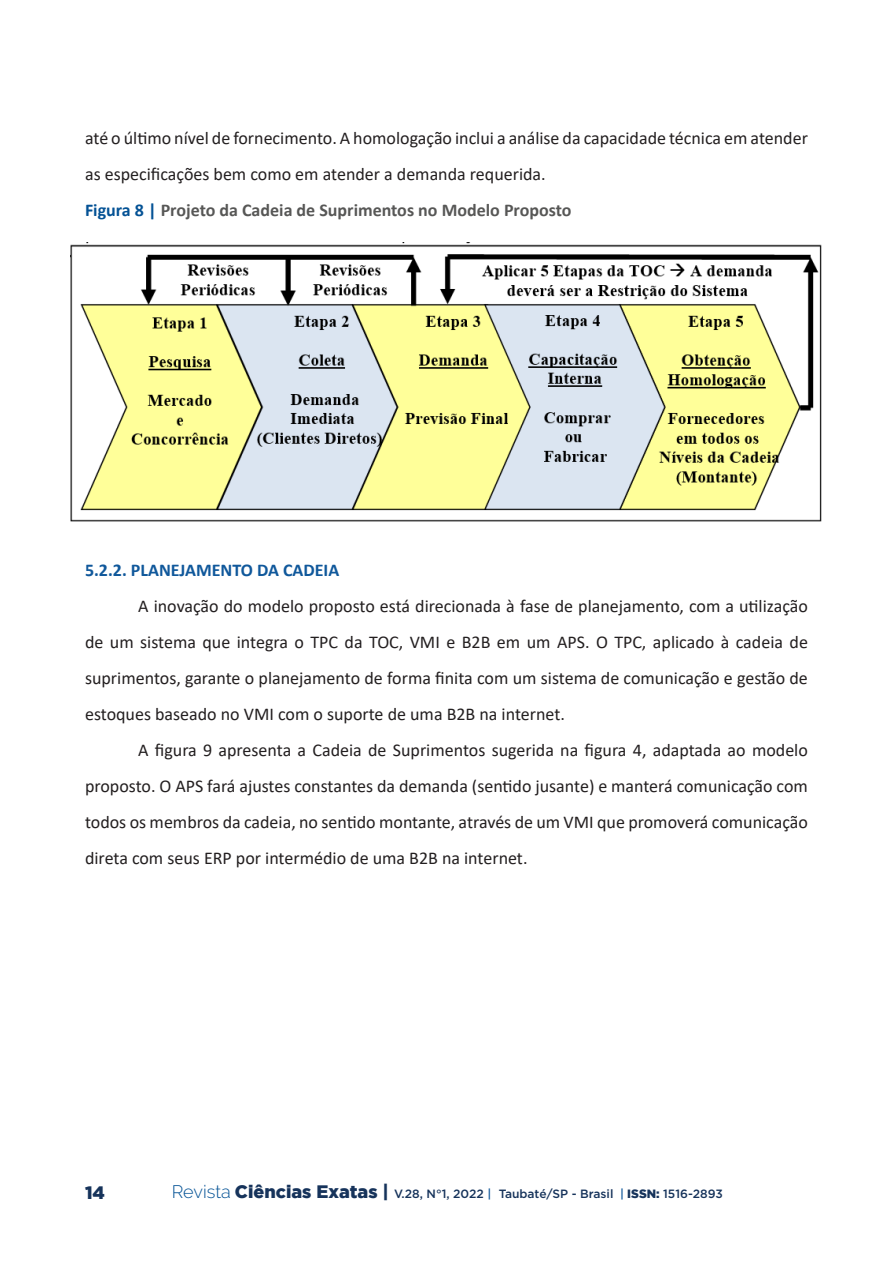
<style>
.page{position:relative;width:893px;height:1263px;background:#fff}
.page>*{position:absolute;margin:0;border:0;box-sizing:border-box;transform-origin:0 0}
.Texto{font:18px/36px "Calibri";color:#231f20;text-align:justify}
.Body_Text{font:700 18px "Calibri";color:#575756}
.Titulo_Artigo{font:700 18px "Calibri";color:#10589b}
.t1{font:900 18px "Gotham";color:#16335b}
.t2{font:500 12px "Gotham";color:#16335b}
.s1{color:#045295}
.s2{font-family:"Raleway";font-weight:300;font-size:18px;color:#045295}
.s3{font-weight:900;font-size:18px}
.s4{color:#10589b}
.s5{font-weight:900}
</style>
<div class="page">
<img style="left:71px;top:242px;width:751px;height:280px">
<p class="Texto" style="left:85px;top:120px;width:724px">até o último nível de fornecimento. A homologação inclui a análise da capacidade técnica em atender as especificações bem como em atender a demanda requerida.</p>
<p class="Body_Text" style="left:85px;top:197px;width:488px"><span class="s1">Figura 8 |</span> Projeto da Cadeia de Suprimentos no Modelo Proposto</p>
<p class="Titulo_Artigo" style="left:85px;top:557px;width:256px">5.2.2. PLANEJAMENTO DA CADEIA</p>
<p class="Texto" style="left:85px;top:588px;width:724px;text-indent:53px">A inovação do modelo proposto está direcionada à fase de planejamento, com a utilização de um sistema que integra o TPC da TOC, VMI e B2B em um APS. O TPC, aplicado à cadeia de suprimentos, garante o planejamento de forma finita com um sistema de comunicação e gestão de estoques baseado no VMI com o suporte de uma B2B na internet.</p>
<p class="Texto" style="left:85px;top:732px;width:724px;text-indent:53px">A figura 9 apresenta a Cadeia de Suprimentos sugerida na figura 4, adaptada ao modelo proposto. O APS fará ajustes constantes da demanda (sentido jusante) e manterá comunicação com todos os membros da cadeia, no sentido montante, através de um VMI que promoverá comunicação direta com seus ERP por intermédio de uma B2B na internet.</p>
<p class="t1" style="left:85px;top:1182px;width:21px">14</p>
<p class="t2" style="left:172px;top:1186px;width:552px"><span class="s2">Revista</span> <span class="s3">Ciências Exatas |</span> V.28, N°1, 2022 <span class="s4">|</span> Taubaté/SP - Brasil <span class="s4">|</span> <span class="s5">ISSN:</span> 1516-2893</p>
</div>
